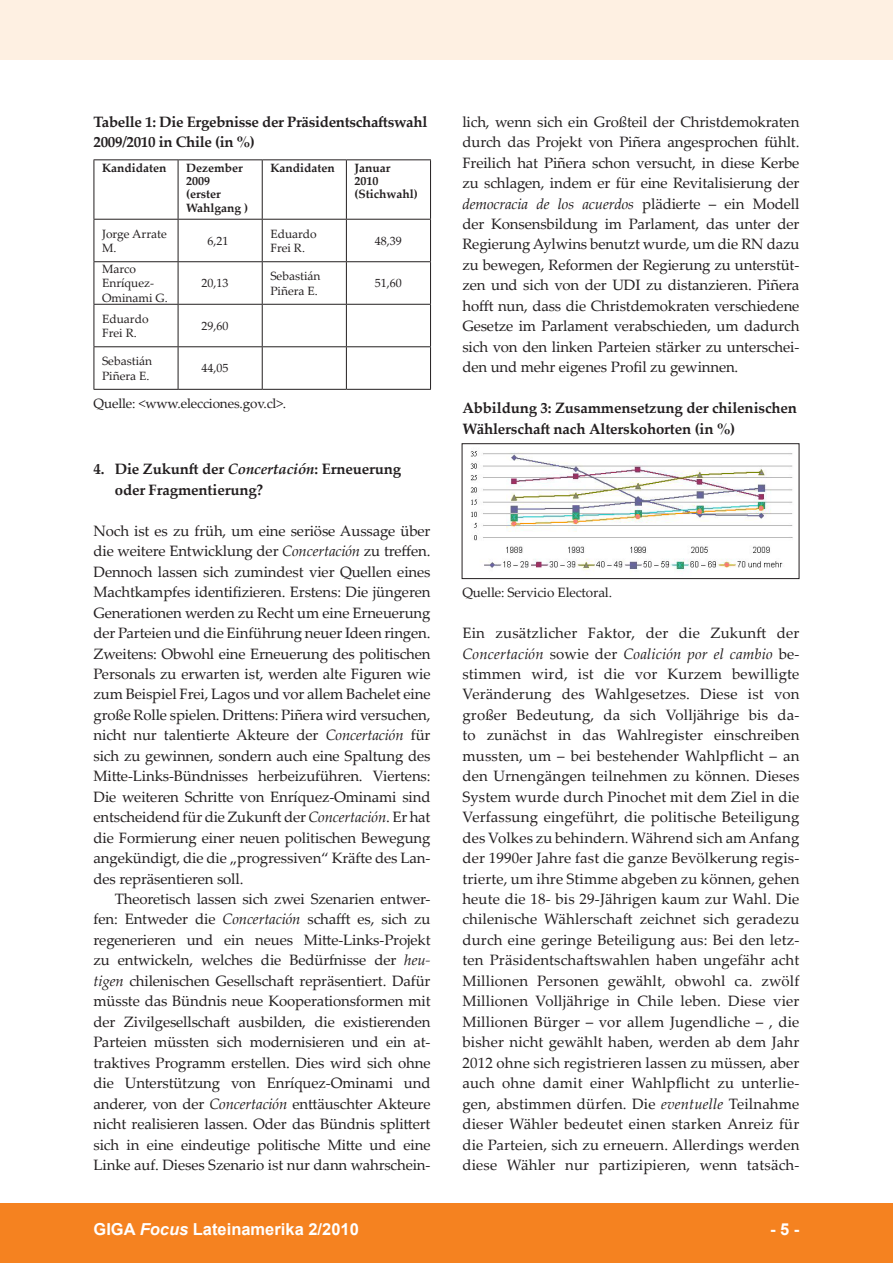
<style>
.page{position:relative;width:893px;height:1263px;background:#fff}
.page>*{position:absolute;margin:0;border:0;box-sizing:border-box;transform-origin:0 0}
.t1{font:700 16.5px "Arial";color:#fff}
.foc__text_1__absatz{font:15px/20.4px "Palatino Linotype";letter-spacing:-.01em;color:#231f20;text-align:justify}
.foc__text_fliesstext{font:15px/20.4px "Palatino Linotype";letter-spacing:-.01em;color:#231f20;text-align:justify}
.foc__abbildung_titel{font:700 15px/20.4px "Palatino Linotype";letter-spacing:-.01em;color:#231f20}
.foc__tabelle_titel{font:700 15px/20.4px "Palatino Linotype";letter-spacing:-.02em;color:#231f20}
.foc__text_ueberschri{font:700 15px/20.4px "Palatino Linotype";letter-spacing:-.01em;color:#231f20}
.foc__tabelle_quelle{font:13.5px "Palatino Linotype";letter-spacing:-.01em;color:#231f20}
.t2{font:12px/14.4px "Palatino Linotype";color:#231f20}
.t3{font:700 12px/12.9px "Palatino Linotype";color:#231f20}
.s1{font-style:italic}
</style>
<div class="page">
<div style="left:0;top:1203px;width:893px;height:60px;background:#f58220"></div>
<div style="left:0;top:0;width:893px;height:60px;background:#fef0e2"></div>
<hr style="left:94px;top:159px;width:84px;height:1px;background:#231f20">
<hr style="left:94px;top:160px;width:1px;height:59px;background:#231f20">
<hr style="left:178px;top:159px;width:84px;height:1px;background:#231f20">
<hr style="left:178px;top:160px;width:1px;height:59px;background:#231f20">
<hr style="left:262px;top:159px;width:84px;height:1px;background:#231f20">
<hr style="left:262px;top:160px;width:1px;height:59px;background:#231f20">
<hr style="left:346px;top:159px;width:85px;height:1px;background:#231f20">
<hr style="left:346px;top:160px;width:1px;height:59px;background:#231f20">
<hr style="left:430px;top:160px;width:1px;height:59px;background:#231f20">
<hr style="left:94px;top:219px;width:84px;height:1px;background:#231f20">
<hr style="left:94px;top:220px;width:1px;height:41px;background:#231f20">
<hr style="left:178px;top:219px;width:84px;height:1px;background:#231f20">
<hr style="left:178px;top:220px;width:1px;height:41px;background:#231f20">
<hr style="left:262px;top:219px;width:84px;height:1px;background:#231f20">
<hr style="left:262px;top:220px;width:1px;height:41px;background:#231f20">
<hr style="left:346px;top:219px;width:85px;height:1px;background:#231f20">
<hr style="left:346px;top:220px;width:1px;height:41px;background:#231f20">
<hr style="left:430px;top:220px;width:1px;height:41px;background:#231f20">
<hr style="left:94px;top:261px;width:84px;height:1px;background:#231f20">
<hr style="left:94px;top:262px;width:1px;height:42px;background:#231f20">
<hr style="left:178px;top:261px;width:84px;height:1px;background:#231f20">
<hr style="left:178px;top:262px;width:1px;height:42px;background:#231f20">
<hr style="left:262px;top:261px;width:84px;height:1px;background:#231f20">
<hr style="left:262px;top:262px;width:1px;height:42px;background:#231f20">
<hr style="left:346px;top:261px;width:85px;height:1px;background:#231f20">
<hr style="left:346px;top:262px;width:1px;height:42px;background:#231f20">
<hr style="left:430px;top:262px;width:1px;height:42px;background:#231f20">
<hr style="left:94px;top:304px;width:84px;height:1px;background:#231f20">
<hr style="left:94px;top:305px;width:1px;height:41px;background:#231f20">
<hr style="left:178px;top:304px;width:84px;height:1px;background:#231f20">
<hr style="left:178px;top:305px;width:1px;height:41px;background:#231f20">
<hr style="left:262px;top:304px;width:84px;height:1px;background:#231f20">
<hr style="left:262px;top:305px;width:1px;height:41px;background:#231f20">
<hr style="left:346px;top:304px;width:85px;height:1px;background:#231f20">
<hr style="left:346px;top:305px;width:1px;height:41px;background:#231f20">
<hr style="left:430px;top:305px;width:1px;height:41px;background:#231f20">
<hr style="left:94px;top:346px;width:84px;height:1px;background:#231f20">
<hr style="left:94px;top:347px;width:1px;height:42px;background:#231f20">
<hr style="left:178px;top:346px;width:84px;height:1px;background:#231f20">
<hr style="left:178px;top:347px;width:1px;height:42px;background:#231f20">
<hr style="left:262px;top:346px;width:84px;height:1px;background:#231f20">
<hr style="left:262px;top:347px;width:1px;height:42px;background:#231f20">
<hr style="left:346px;top:346px;width:85px;height:1px;background:#231f20">
<hr style="left:346px;top:347px;width:1px;height:42px;background:#231f20">
<hr style="left:430px;top:347px;width:1px;height:42px;background:#231f20">
<hr style="left:94px;top:389px;width:84px;height:1px;background:#231f20">
<hr style="left:178px;top:389px;width:84px;height:1px;background:#231f20">
<hr style="left:262px;top:389px;width:84px;height:1px;background:#231f20">
<hr style="left:346px;top:389px;width:85px;height:1px;background:#231f20">
<img style="left:470px;top:451px;width:323px;height:123px">
<div style="left:462px;top:443px;width:337px;height:136px;border:1px solid #231f20"></div>
<p class="foc__tabelle_titel" style="left:94px;top:111px;width:335px">Tabelle 1: Die Ergebnisse der Präsidentschaftswahl<br>2009/2010 in Chile (in %)</p>
<p class="t3" style="left:102px;top:161px;width:66px">Kandidaten</p>
<p class="t3" style="left:186px;top:161px;width:58px">Dezember<br>2009</p>
<p class="t3" style="left:186px;top:186px;width:64px;line-height:14.4px">(erster<br>Wahlgang )</p>
<p class="t3" style="left:270px;top:161px;width:66px">Kandidaten</p>
<p class="t3" style="left:354px;top:161px;width:65px">Januar<br>2010 (Stichwahl)</p>
<p class="t2" style="left:102px;top:226px;width:66px">Jorge Arrate<br>M.</p>
<p class="t2" style="left:208px;top:233px;width:22px">6,21</p>
<p class="t2" style="left:270px;top:226px;width:48px">Eduardo<br>Frei R.</p>
<p class="t2" style="left:375px;top:233px;width:28px">48,39</p>
<p class="t2" style="left:102px;top:261px;width:67px">Marco<br>Enríquez-<br>Ominami G.</p>
<p class="t2" style="left:202px;top:276px;width:28px">20,13</p>
<p class="t2" style="left:270px;top:268px;width:52px">Sebastián<br>Piñera E.</p>
<p class="t2" style="left:375px;top:276px;width:28px">51,60</p>
<p class="t2" style="left:102px;top:311px;width:48px">Eduardo<br>Frei R.</p>
<p class="t2" style="left:202px;top:318px;width:28px">29,60</p>
<p class="t2" style="left:102px;top:353px;width:52px">Sebastián<br>Piñera E.</p>
<p class="t2" style="left:202px;top:361px;width:28px">44,05</p>
<p class="foc__tabelle_quelle" style="left:94px;top:394px;width:194px">Quelle: &lt;www.elecciones.gov.cl&gt;.</p>
<p class="foc__text_ueberschri" style="left:115px;top:459px;width:288px;text-indent:-21px">4. Die Zukunft der <span class="s1">Concertación</span>: Erneuerung oder Fragmentierung?</p>
<p class="foc__text_1__absatz" style="left:94px;top:520px;width:339px">Noch ist es zu früh, um eine seriöse Aussage über die weitere Entwicklung der <span class="s1">Concertación</span> zu treffen.<br>Dennoch lassen sich zumindest vier Quellen eines Machtkampfes identifizieren. Erstens: Die jüngeren Generationen werden zu Recht um eine Erneuerung der Parteien und die Einführung neuer Ideen ringen.<br>Zweitens: Obwohl eine Erneuerung des politischen Personals zu erwarten ist, werden alte Figuren wie zum Beispiel Frei, Lagos und vor allem Bachelet eine große Rolle spielen. Drittens: Piñera wird versuchen, nicht nur talentierte Akteure der <span class="s1">Concertación</span> für sich zu gewinnen, sondern auch eine Spaltung des Mitte-Links-Bündnisses herbeizuführen. Viertens:<br>Die weiteren Schritte von Enríquez-Ominami sind entscheidend für die Zukunft der <span class="s1">Concertación</span>. Er hat die Formierung einer neuen politischen Bewegung angekündigt, die die „progressiven“ Kräfte des Lan&shy;des repräsentieren soll.</p>
<p class="foc__text_fliesstext" style="left:94px;top:888px;width:339px;text-indent:21px">Theoretisch lassen sich zwei Szenarien entwer&shy;fen: Entweder die <span class="s1">Concertación</span> schafft es, sich zu re-generieren und ein neues Mitte-Links-Projekt zu ent-wickeln, welches die Be-dürfnisse der <span class="s1">heu&shy;tigen</span> chile-nischen Ge-sellschaft repräsentiert. Dafür müsste das Bündnis neue Ko-ope-ra-tionsformen mit der Zi-vilgesellschaft ausbilden, die existie-renden Par-teien müssten sich modernisieren und ein at&shy;traktives Pro-gramm erstellen. Dies wird sich ohne die Un-terstützung von Enríquez-Ominami und anderer, von der <span class="s1">Concertación</span> ent-täuschter Akteure nicht rea-lisieren lassen. Oder das Bündnis splittert sich in eine eindeutige politische Mitte und eine Linke auf. Dieses Szenario ist nur dann wahrschein-</p>
<p class="foc__text_fliesstext" style="left:462px;top:111px;width:338px">lich, wenn sich ein Großteil der Christdemokraten durch das Projekt von Piñera angesprochen fühlt.<br>Freilich hat Piñera schon versucht, in diese Kerbe zu schlagen, indem er für eine Revitalisierung der <span class="s1">democracia de los acuerdos</span> plädierte – ein Modell der Konsensbildung im Parlament, das unter der Regierung Aylwins benutzt wurde, um die RN dazu zu bewegen, Reformen der Regierung zu unterstüt&shy;zen und sich von der UDI zu distanzieren. Piñera hofft nun, dass die Christdemokraten verschiedene Gesetze im Parlament verabschieden, um dadurch sich von den linken Parteien stärker zu unterschei&shy;den und mehr eigenes Profil zu gewinnen.</p>
<p class="foc__abbildung_titel" style="left:462px;top:397px;width:336px">Abbildung 3: Zusammensetzung der chilenischen<br>Wählerschaft nach Alterskohorten (in %)</p>
<p class="foc__tabelle_quelle" style="left:462px;top:583px;width:151px">Quelle: Servicio Electoral.</p>
<p class="foc__text_1__absatz" style="left:462px;top:622px;width:339px">Ein zusätzlicher Faktor, der die Zukunft der <span class="s1">Con-certación</span> sowie der <span class="s1">Coalición por el cambio</span> be&shy;stimmen wird, ist die vor Kurzem bewilligte Veränderung des Wahlgesetzes. Diese ist von großer Bedeutung, da sich Volljährige bis da&shy;to zunächst in das Wahlregister einschreiben mussten, um – bei bestehender Wahlpflicht – an den Urnengängen teilnehmen zu können. Dieses System wurde durch Pinochet mit dem Ziel in die Verfassung eingeführt, die politische Beteiligung des Volkes zu behindern. Während sich am Anfang der 1990er Jahre fast die ganze Bevölkerung regis&shy;trierte, um ihre Stimme abgeben zu können, gehen heute die 18- bis 29-Jährigen kaum zur Wahl. Die chilenische Wählerschaft zeichnet sich geradezu durch eine geringe Beteiligung aus: Bei den letz&shy;ten Präsidentschaftswahlen haben ungefähr acht Millionen Personen gewählt, obwohl ca. zwölf Millionen Volljährige in Chile leben. Diese vier Millionen Bürger – vor allem Jugendliche – , die bisher nicht gewählt haben, werden ab dem Jahr 2012 ohne sich registrieren lassen zu müssen, aber auch ohne damit einer Wahlpflicht zu unterlie&shy;gen, abstimmen dürfen. Die <span class="s1">eventuelle</span> Teilnahme dieser Wähler bedeutet einen starken Anreiz für die Parteien, sich zu erneuern. Allerdings werden diese Wähler nur partizipieren, wenn tatsäch-</p>
<p class="t1" style="left:94px;top:1218px;width:267px">GIGA <span class="s1">Focus</span> Lateinamerika 2/2010</p>
<p class="t1" style="left:770px;top:1219px;width:31px">- -</p>
</div>
